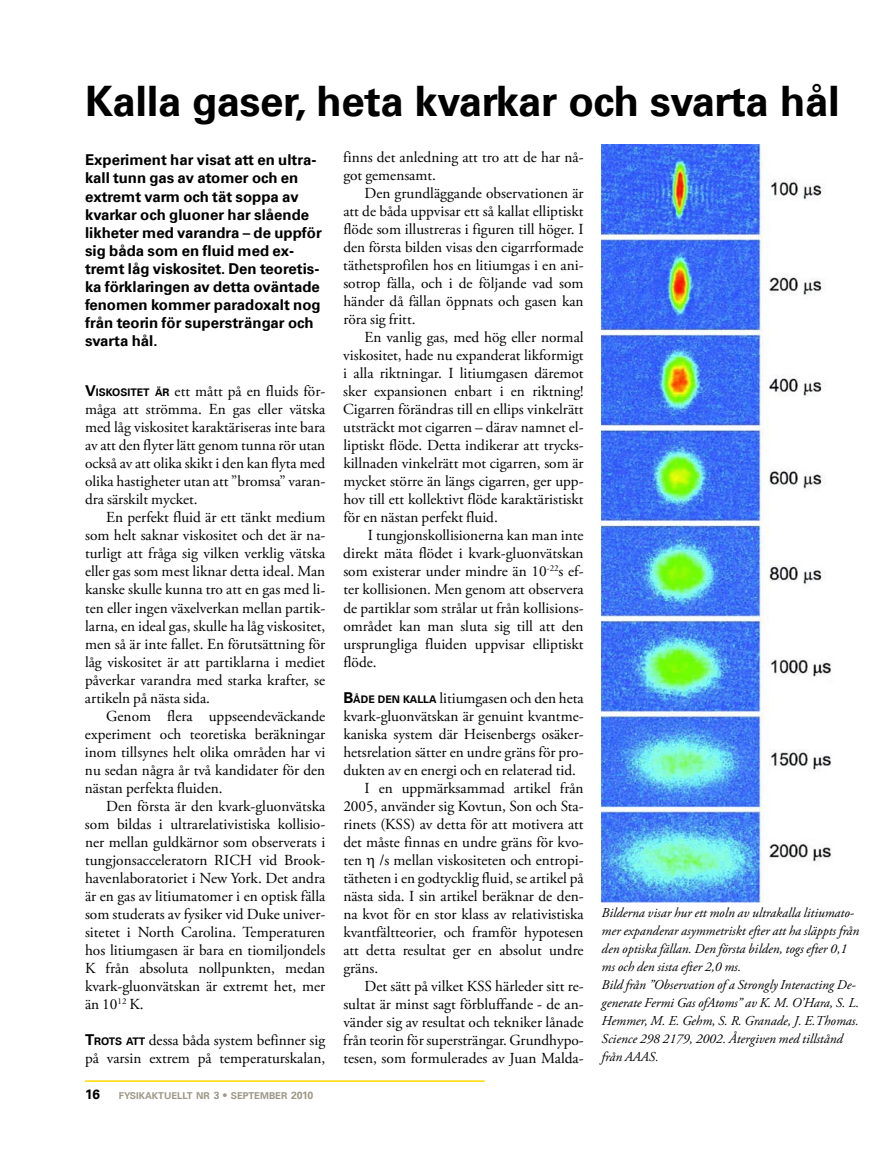
<style>
.page{position:relative;width:893px;height:1149px;background:#fff}
.page>*{position:absolute;margin:0;border:0;box-sizing:border-box;transform-origin:0 0}
.t1{font:700 42px "Univers LT";letter-spacing:-.01em;color:#000}
.t2{font:15.3px/18px "Adobe Garamond Pro";color:#000;text-align:justify}
.t3{font:700 15px/18px "Univers LT";color:#000}
.t4{font:italic 13.5px/18px "Adobe Garamond Pro";color:#000}
.t5{font:700 13.5px "Univers LT";color:#000}
.t6{font:700 9.45px "Univers LT";color:#9c9988}
.s1{font-family:"Univers LT";font-weight:700;font-size:15px}
.s2{font-family:"Univers LT";font-weight:700;font-size:10.5px}
.s3{font-size:10.5px}
</style>
<div class="page">
<hr style="left:85px;top:1079px;width:400px;height:2px;background:#fcd900">
<img style="left:602px;top:145px;width:230px;height:757px">
<h1 class="t1" style="left:85px;top:76px;width:756px">Kalla gaser, heta kvarkar och svarta hål</h1>
<p class="t3" style="left:85px;top:151px;width:238px">Experiment har visat att en ultra&shy;kall tunn gas av atomer och en extremt varm och tät soppa av kvarkar och gluoner har slående likheter med varandra – de uppför sig båda som en fluid med ex&shy;tremt låg viskositet. Den teoretis&shy;ka förklaringen av detta oväntade fenomen kommer paradoxalt nog från teorin för supersträngar och svarta hål.</p>
<p class="t2" style="left:85px;top:383px;width:242px"><span class="s1">V</span><span class="s2">iskositet är</span> ett mått på en fluids för&shy;måga att strömma. En gas eller vätska med låg viskositet karaktäriseras inte bara av att den flyter lätt genom tunna rör utan också av att olika skikt i den kan flyta med olika hastigheter utan att ”bromsa” varan&shy;dra särskilt mycket.</p>
<p class="t2" style="left:85px;top:509px;width:242px;text-indent:21px">En perfekt fluid är ett tänkt medium som helt saknar viskositet och det är na&shy;turligt att fråga sig vilken verklig vätska eller gas som mest liknar detta ideal. Man kanske skulle kunna tro att en gas med li&shy;ten eller ingen växelverkan mellan partik&shy;larna, en ideal gas, skulle ha låg viskositet, men så är inte fallet. En förutsättning för låg viskositet är att partiklarna i mediet påverkar varandra med starka krafter, se artikeln på nästa sida.</p>
<p class="t2" style="left:85px;top:707px;width:242px;text-indent:21px">Genom flera uppseendeväckande experiment och teoretiska beräkningar inom tillsynes helt olika områden har vi nu sedan några år två kandidater för den nästan perfekta fluiden.</p>
<p class="t2" style="left:85px;top:797px;width:242px;text-indent:21px">Den första är den kvark-gluonvätska som bildas i ultrarelativistiska kollisio&shy;ner mellan guldkärnor som observerats i tungjonsacceleratorn RICH vid Brook&shy;havenlaboratoriet i New York. Det andra är en gas av litiumatomer i en optisk fälla som studerats av fysiker vid Duke univer&shy;sitetet i North Carolina. Temperaturen hos litiumgasen är bara en tiomiljondels K från absoluta nollpunkten, medan kvark-gluonvätskan är extremt het, mer än 10<sup>12</sup> K.</p>
<p class="t2" style="left:85px;top:1031px;width:242px"><span class="s1">T</span><span class="s2">rots att</span> dessa båda system befinner sig på varsin extrem på temperaturskalan,</p>
<p class="t5" style="left:85px;top:1086px;width:16px">16</p>
<p class="t6" style="left:119px;top:1089px;width:196px">fysikaktuellt nr <span class="s3">3 •</span> september <span class="s3">2010</span></p>
<p class="t2" style="left:343px;top:149px;width:242px">finns det anledning att tro att de har nå&shy;got gemensamt.</p>
<p class="t2" style="left:343px;top:185px;width:242px;text-indent:21px">Den grundläggande observationen är att de båda uppvisar ett så kallat elliptiskt flöde som illustreras i figuren till höger. I den första bilden visas den cigarrformade täthetsprofilen hos en litiumgas i en ani&shy;sotrop fälla, och i de följande vad som händer då fällan öppnats och gasen kan röra sig fritt.</p>
<p class="t2" style="left:343px;top:329px;width:242px;text-indent:21px">En vanlig gas, med hög eller normal viskositet, hade nu expanderat likformigt i alla riktningar. I litiumgasen däremot sker expansionen enbart i en riktning!<br>Cigarren förändras till en ellips vinkelrätt utsträckt mot cigarren – därav namnet el&shy;liptiskt flöde. Detta indikerar att trycks&shy;killnaden vinkelrätt mot cigarren, som är mycket större än längs cigarren, ger upp&shy;hov till ett kollektivt flöde karaktäristiskt för en nästan perfekt fluid.</p>
<p class="t2" style="left:343px;top:527px;width:242px;text-indent:24px">I tungjonskollisionerna kan man inte direkt mäta flödet i kvark-gluonvätskan som existerar under mindre än 10<sup>-22</sup>s ef&shy;ter kollisionen. Men genom att observera de partiklar som strålar ut från kollisions&shy;området kan man sluta sig till att den ursprungliga fluiden uppvisar elliptiskt flöde.</p>
<p class="t2" style="left:343px;top:689px;width:242px"><span class="s1">B</span><span class="s2">åde den kalla</span> litiumgasen och den heta</p>
<p class="t2" style="left:343px;top:707px;width:242px">kvark-gluonvätskan är genuint kvantme-</p>
<p class="t2" style="left:343px;top:725px;width:242px">kaniska system där Heisenbergs osäker-</p>
<p class="t2" style="left:343px;top:743px;width:242px">hetsrelation sätter en undre gräns för pro-</p>
<p class="t2" style="left:343px;top:761px;width:234px">dukten av en energi och en relaterad tid.</p>
<p class="t2" style="left:365px;top:779px;width:221px">I en uppmärksammad artikel från</p>
<p class="t2" style="left:343px;top:797px;width:242px">2005, använder sig Kovtun, Son och Sta-</p>
<p class="t2" style="left:343px;top:815px;width:242px">rinets (KSS) av detta för att motivera att</p>
<p class="t2" style="left:343px;top:833px;width:242px">det måste finnas en undre gräns för kvo-</p>
<p class="t2" style="left:343px;top:851px;width:242px">ten /s mellan viskositeten och entropi-</p>
<p class="t2" style="left:343px;top:869px;width:242px">tätheten i en godtycklig fluid, se artikel på</p>
<p class="t2" style="left:343px;top:887px;width:242px">nästa sida. I sin artikel beräknar de den-</p>
<p class="t2" style="left:343px;top:905px;width:242px">na kvot för en stor klass av relativistiska</p>
<p class="t2" style="left:343px;top:923px;width:242px">kvantfältteorier, och framför hypotesen</p>
<p class="t2" style="left:343px;top:941px;width:242px">att detta resultat ger en absolut undre</p>
<p class="t2" style="left:343px;top:959px;width:36px">gräns.</p>
<p class="t2" style="left:365px;top:977px;width:220px">Det sätt på vilket KSS härleder sitt re-</p>
<p class="t2" style="left:343px;top:995px;width:242px">sultat är minst sagt förbluffande - de an-</p>
<p class="t2" style="left:343px;top:1013px;width:242px">vänder sig av resultat och tekniker lånade</p>
<p class="t2" style="left:343px;top:1031px;width:242px">från teorin för supersträngar. Grundhypo-</p>
<p class="t2" style="left:343px;top:1049px;width:242px">tesen, som formulerades av Juan Malda-</p>
<p class="t4" style="left:602px;top:903px;width:259px">Bilderna visar hur ett moln av ultrakalla litiumato&shy;mer expanderar asymmetriskt efter att ha släppts från den optiska fällan. Den första bilden, togs efter 0,1 ms och den sista efter 2,0 ms.<br>Bild från ”Observation of a Strongly Interacting De&shy;generate Fermi Gas ofAtoms” av K. M. O’Hara, S. L.<br>Hemmer, M. E. Gehm, S. R. Granade, J. E.Thomas.<br>Science 298 2179, 2002. Återgiven med tillstånd från AAAS.</p>
</div>
